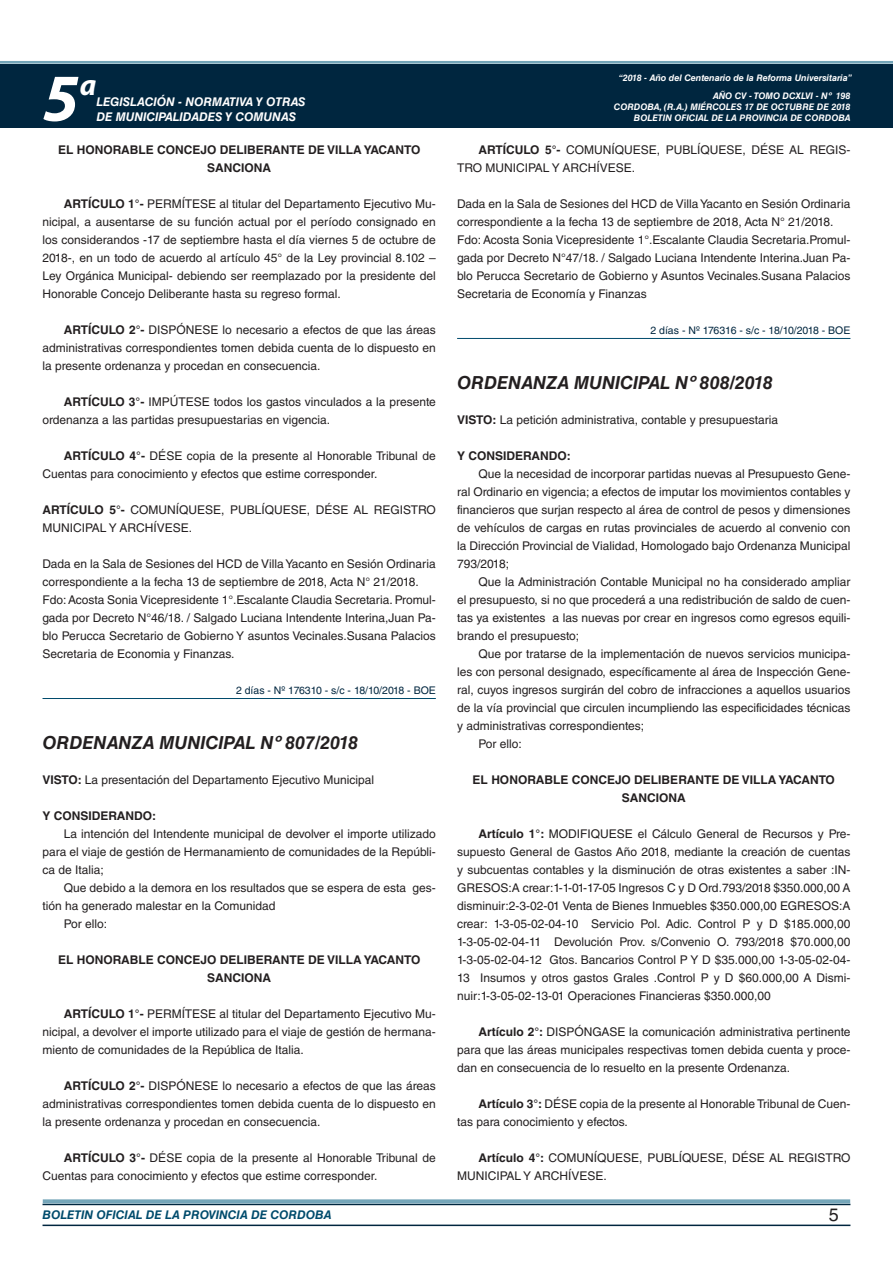
<style>
.page{position:relative;width:893px;height:1263px;background:#fff}
.page>*{position:absolute;margin:0;border:0;box-sizing:border-box;transform-origin:0 0}
.t1{font:italic 700 67.5px "Myriad Pro";color:#fff}
.t2{font:italic 700 30px "Myriad Pro";color:#fff}
.NOMBRE_DE_MINISTERIO{font:italic 700 18px "Helvetica LT Std";color:#231f20}
.t3{font:18px "Helvetica LT Std";color:#231f20}
.TEXTO_BASE{font:12px/18px "Helvetica LT Std";color:#231f20;text-align:justify}
.RESUELVE{font:700 12px/18px "Helvetica LT Std";color:#231f20;text-align:center}
.t4{font:italic 700 12px "Helvetica LT Std";color:#fff}
.t5{font:italic 700 12px "Helvetica LT Std";color:#004b6c}
.TEXTO_BASE-2{font:700 12px "Helvetica LT Std";color:#231f20}
.FECHA_DE_VENCIMIENTO{font:10.5px "Helvetica LT Std";color:#00263f}
.t6{font:italic 700 9px/10.8px "Helvetica LT Std";color:#fff;text-align:right}
.s1{font-weight:700}
</style>
<div class="page">
<div style="left:0;top:61px;width:893px;height:6px;background:#fff;opacity:.75"></div>
<div style="left:0;top:64px;width:893px;height:64px;background:#00263f"></div>
<hr style="left:43px;top:1224px;width:807px;height:2px;background:#00263f">
<div style="left:42px;top:1198px;width:809px;height:8px;background:#fff;opacity:.75"></div>
<hr style="left:43px;top:698px;width:393px;height:1px;background:#004b6c">
<hr style="left:457px;top:338px;width:393px;height:1px;background:#004b6c">
<h1 class="t1" style="left:43px;top:54px;width:38px">5</h1>
<h2 class="t2" style="left:80px;top:66px;width:18px">a</h2>
<p class="t4" style="left:96px;top:95px;width:211px">LEGISLACIÓN - NORMATIVA Y OTRAS</p>
<p class="t4" style="left:96px;top:109px;width:201px">DE MUNICIPALIDADES Y COMUNAS</p>
<p class="RESUELVE" style="left:58px;top:140px;width:364px">EL HONORABLE CONCEJO DELIBERANTE DE VILLA YACANTO<br>SANCIONA</p>
<p class="TEXTO_BASE" style="left:43px;top:195px;width:395px;text-indent:21px"><span class="s1">ARTÍCULO 1°-</span> PERMÍTESE al titular del Departamento Ejecutivo Mu&shy;nicipal, a ausentarse de su función actual por el período consignado en los considerandos -17 de septiembre hasta el día viernes 5 de octubre de 2018-, en un todo de acuerdo al artículo 45° de la Ley provincial 8.102 – Ley Orgánica Municipal- debiendo ser reemplazado por la presidente del Honorable Concejo Deliberante hasta su regreso formal.</p>
<p class="TEXTO_BASE" style="left:43px;top:321px;width:395px;text-indent:21px"><span class="s1">ARTÍCULO 2°-</span> DISPÓNESE lo necesario a efectos de que las áreas administrativas correspondientes tomen debida cuenta de lo dispuesto en la presente ordenanza y procedan en consecuencia.</p>
<p class="TEXTO_BASE" style="left:43px;top:393px;width:395px;text-indent:21px"><span class="s1">ARTÍCULO 3°-</span> IMPÚTESE todos los gastos vinculados a la presente ordenanza a las partidas presupuestarias en vigencia.</p>
<p class="TEXTO_BASE" style="left:43px;top:447px;width:395px;text-indent:21px"><span class="s1">ARTÍCULO 4°-</span> DÉSE copia de la presente al Honorable Tribunal de<br>Cuentas para conocimiento y efectos que estime corresponder.</p>
<p class="TEXTO_BASE" style="left:43px;top:501px;width:395px"><span class="s1">ARTÍCULO 5°-</span> COMUNÍQUESE, PUBLÍQUESE, DÉSE AL REGISTRO<br>MUNICIPAL Y ARCHÍVESE.</p>
<p class="TEXTO_BASE" style="left:43px;top:555px;width:395px">Dada en la Sala de Sesiones del HCD de Villa Yacanto en Sesión Ordinaria correspondiente a la fecha 13 de septiembre de 2018, Acta N° 21/2018.</p>
<p class="TEXTO_BASE" style="left:43px;top:591px;width:395px">Fdo: Acosta Sonia Vicepresidente 1°.Escalante Claudia Secretaria. Promul&shy;gada por Decreto N°46/18. / Salgado Luciana Intendente Interina,Juan Pa&shy;blo Perucca Secretario de Gobierno Y asuntos Vecinales.Susana Palacios Secretaria de Economia y Finanzas.</p>
<p class="FECHA_DE_VENCIMIENTO" style="left:236px;top:684px;width:201px">2 días - Nº 176310 - s/c - 18/10/2018 - BOE</p>
<p class="NOMBRE_DE_MINISTERIO" style="left:43px;top:732px;width:317px">ORDENANZA MUNICIPAL Nº 807/2018</p>
<p class="TEXTO_BASE" style="left:43px;top:771px;width:333px"><span class="s1">VISTO:</span> La presentación del Departamento Ejecutivo Municipal</p>
<p class="TEXTO_BASE-2" style="left:43px;top:808px;width:115px">Y CONSIDERANDO:</p>
<p class="TEXTO_BASE" style="left:43px;top:825px;width:395px;text-indent:21px">La intención del Intendente municipal de devolver el importe utilizado para el viaje de gestión de Hermanamiento de comunidades de la Repúbli&shy;ca de Italia;</p>
<p class="TEXTO_BASE" style="left:43px;top:879px;width:395px;text-indent:21px">Que debido a la demora en los resultados que se espera de esta ges&shy;tión ha generado malestar en la Comunidad</p>
<p class="TEXTO_BASE" style="left:64px;top:915px;width:45px">Por ello:</p>
<p class="RESUELVE" style="left:58px;top:950px;width:364px">EL HONORABLE CONCEJO DELIBERANTE DE VILLA YACANTO<br>SANCIONA</p>
<p class="TEXTO_BASE" style="left:43px;top:1005px;width:395px;text-indent:21px"><span class="s1">ARTÍCULO 1°-</span> PERMÍTESE al titular del Departamento Ejecutivo Mu&shy;nicipal, a devolver el importe utilizado para el viaje de gestión de hermana&shy;miento de comunidades de la República de Italia.</p>
<p class="TEXTO_BASE" style="left:43px;top:1077px;width:395px;text-indent:21px"><span class="s1">ARTÍCULO 2°-</span> DISPÓNESE lo necesario a efectos de que las áreas administrativas correspondientes tomen debida cuenta de lo dispuesto en la presente ordenanza y procedan en consecuencia.</p>
<p class="TEXTO_BASE" style="left:43px;top:1149px;width:395px;text-indent:21px"><span class="s1">ARTÍCULO 3°-</span> DÉSE copia de la presente al Honorable Tribunal de<br>Cuentas para conocimiento y efectos que estime corresponder.</p>
<p class="t6" style="left:619px;top:72px;width:235px">“2018 - Año del Centenario de la Reforma Universitaria”</p>
<p class="t6" style="left:614px;top:91px;width:238px">AÑO CV - TOMO DCXLVI - Nº 198<br>CORDOBA, (R.A.) MIÉRCOLES 17 DE OCTUBRE DE 2018<br>BOLETIN OFICIAL DE LA PROVINCIA DE CORDOBA</p>
<p class="TEXTO_BASE" style="left:457px;top:141px;width:395px;text-indent:21px"><span class="s1">ARTÍCULO 5°-</span> COMUNÍQUESE, PUBLÍQUESE, DÉSE AL REGIS-<br>TRO MUNICIPAL Y ARCHÍVESE.</p>
<p class="TEXTO_BASE" style="left:457px;top:195px;width:395px">Dada en la Sala de Sesiones del HCD de Villa Yacanto en Sesión Ordinaria correspondiente a la fecha 13 de septiembre de 2018, Acta N° 21/2018.</p>
<p class="TEXTO_BASE" style="left:457px;top:231px;width:395px">Fdo: Acosta Sonia Vicepresidente 1°.Escalante Claudia Secretaria.Promul&shy;gada por Decreto N°47/18. / Salgado Luciana Intendente Interina.Juan Pa&shy;blo Perucca Secretario de Gobierno y Asuntos Vecinales.Susana Palacios Secretaria de Economía y Finanzas</p>
<p class="FECHA_DE_VENCIMIENTO" style="left:650px;top:324px;width:201px">2 días - Nº 176316 - s/c - 18/10/2018 - BOE</p>
<p class="NOMBRE_DE_MINISTERIO" style="left:457px;top:372px;width:317px">ORDENANZA MUNICIPAL Nº 808/2018</p>
<p class="TEXTO_BASE" style="left:457px;top:411px;width:323px"><span class="s1">VISTO:</span> La petición administrativa, contable y presupuestaria</p>
<p class="TEXTO_BASE-2" style="left:457px;top:448px;width:115px">Y CONSIDERANDO:</p>
<p class="TEXTO_BASE" style="left:457px;top:465px;width:395px;text-indent:21px">Que la necesidad de incorporar partidas nuevas al Presupuesto Gene&shy;ral Ordinario en vigencia; a efectos de imputar los movimientos contables y financieros que surjan respecto al área de control de pesos y dimensiones de vehículos de cargas en rutas provinciales de acuerdo al convenio con la Dirección Provincial de Vialidad, Homologado bajo Ordenanza Municipal 793/2018;</p>
<p class="TEXTO_BASE" style="left:457px;top:573px;width:395px;text-indent:21px">Que la Administración Contable Municipal no ha considerado ampliar el presupuesto, si no que procederá a una redistribución de saldo de cuen&shy;tas ya existentes a las nuevas por crear en ingresos como egresos equili&shy;brando el presupuesto;</p>
<p class="TEXTO_BASE" style="left:457px;top:645px;width:395px;text-indent:21px">Que por tratarse de la implementación de nuevos servicios municipa&shy;les con personal designado, específicamente al área de Inspección Gene&shy;ral, cuyos ingresos surgirán del cobro de infracciones a aquellos usuarios de la vía provincial que circulen incumpliendo las especificidades técnicas y administrativas correspondientes;</p>
<p class="TEXTO_BASE" style="left:478px;top:735px;width:45px">Por ello:</p>
<p class="RESUELVE" style="left:473px;top:770px;width:364px">EL HONORABLE CONCEJO DELIBERANTE DE VILLA YACANTO<br>SANCIONA</p>
<p class="TEXTO_BASE" style="left:457px;top:825px;width:395px;text-indent:21px"><span class="s1">Artículo 1°:</span> MODIFIQUESE el Cálculo General de Recursos y Pre&shy;supuesto General de Gastos Año 2018, mediante la creación de cuentas y subcuentas contables y la disminución de otras existentes a saber :IN-GRESOS:A crear:1-1-01-17-05 Ingresos C y D Ord.793/2018 $350.000,00 A disminuir:2-3-02-01 Venta de Bienes Inmuebles $350.000,00 EGRESOS:A crear: 1-3-05-02-04-10 Servicio Pol. Adic. Control P y D $185.000,00<br>1-3-05-02-04-11 Devolución Prov. s/Convenio O. 793/2018 $70.000,00<br>1-3-05-02-04-12 Gtos. Bancarios Control P Y D $35.000,00 1-3-05-02-04- 13 Insumos y otros gastos Grales .Control P y D $60.000,00 A Dismi&shy;nuir:1-3-05-02-13-01 Operaciones Financieras $350.000,00</p>
<p class="TEXTO_BASE" style="left:457px;top:1023px;width:395px;text-indent:21px"><span class="s1">Artículo 2°:</span> DISPÓNGASE la comunicación administrativa pertinente para que las áreas municipales respectivas tomen debida cuenta y proce&shy;dan en consecuencia de lo resuelto en la presente Ordenanza.</p>
<p class="TEXTO_BASE" style="left:457px;top:1095px;width:395px;text-indent:21px"><span class="s1">Artículo 3°:</span> DÉSE copia de la presente al Honorable Tribunal de Cuen&shy;tas para conocimiento y efectos.</p>
<p class="TEXTO_BASE" style="left:457px;top:1149px;width:395px;text-indent:21px"><span class="s1">Artículo 4°:</span> COMUNÍQUESE, PUBLÍQUESE, DÉSE AL REGISTRO<br>MUNICIPAL Y ARCHÍVESE.</p>
<p class="t5" style="left:43px;top:1208px;width:290px">BOLETIN OFICIAL DE LA PROVINCIA DE CORDOBA</p>
<h3 class="t3" style="left:829px;top:1204px;width:12px">5</h3>
</div>
